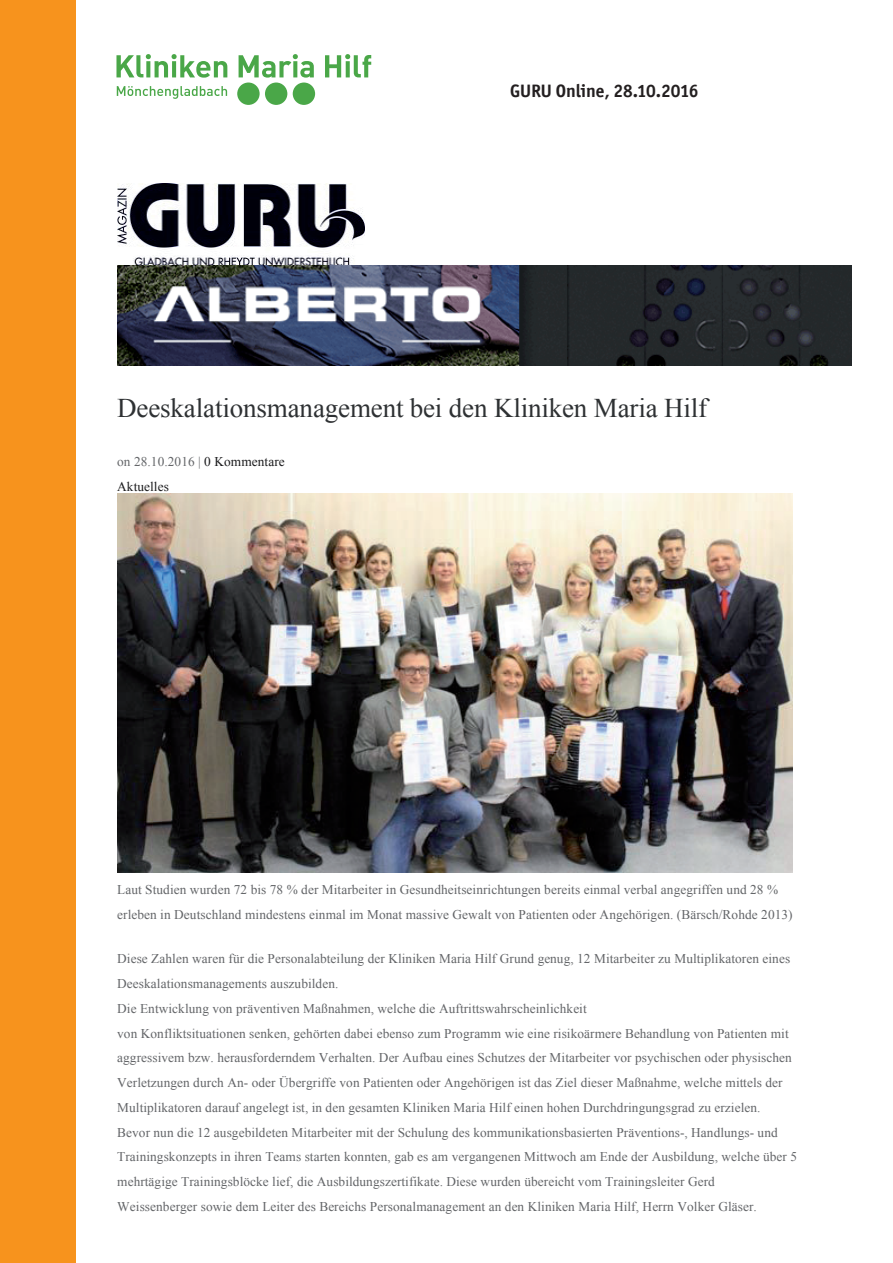
<style>
.page{position:relative;width:893px;height:1263px;background:#fff}
.page>*{position:absolute;margin:0;border:0;box-sizing:border-box;transform-origin:0 0}
.t1{font:27px "Times New Roman";letter-spacing:-.005em;color:#2e3133}
.t2{font:700 18px "Officina San ITC";color:#231f20}
.t3{font:13.35px/24.8px "Times New Roman";letter-spacing:.005em;color:#636568}
.t4{font:13.35px/24.9px "Times New Roman";letter-spacing:.005em;color:#1a1a1c}
.s1{color:#636568}
</style>
<div class="page">
<div style="left:0;top:0;width:75px;height:1263px;background:#f7931d"></div>
<svg style="left:116px;top:54px;width:255px;height:24px"></svg>
<svg style="left:117px;top:86px;width:110px;height:13px"></svg>
<div style="left:265px;top:83px;width:22px;height:22px;background:#4aa748;border-radius:50%"></div>
<div style="left:293px;top:83px;width:22px;height:22px;background:#4aa748;border-radius:50%"></div>
<div style="left:237px;top:83px;width:23px;height:22px;background:#4aa748;border-radius:50%"></div>
<img style="left:117px;top:184px;width:247px;height:82px">
<img style="left:117px;top:266px;width:734px;height:100px">
<img style="left:117px;top:494px;width:675px;height:378px">
<h2 class="t2" style="left:510px;top:79px;width:190px">GURU Online, 28.10.2016</h2>
<h1 class="t1" style="left:117px;top:390px;width:592px">Deeskalationsmanagement bei den Kliniken Maria Hilf</h1>
<p class="t4" style="left:117px;top:449px;width:169px"><span class="s1">on 28.10.2016 |</span> 0 Kommentare<br>Aktuelles</p>
<p class="t3" style="left:117px;top:877px;width:677px">Laut Studien wurden 72 bis 78 % der Mitarbeiter in Gesundheitseinrichtungen bereits einmal verbal angegriffen und 28 % erleben in Deutschland mindestens einmal im Monat massive Gewalt von Patienten oder Angehörigen. (Bärsch/Rohde 2013)</p>
<p class="t3" style="left:117px;top:946px;width:681px">Diese Zahlen waren für die Personalabteilung der Kliniken Maria Hilf Grund genug, 12 Mitarbeiter zu Multiplikatoren eines Deeskalationsmanagements auszubilden.<br>Die Entwicklung von präventiven Maßnahmen, welche die Auftrittswahrscheinlichkeit<br>von Konfliktsituationen senken, gehörten dabei ebenso zum Programm wie eine risikoärmere Behandlung von Patienten mit aggressivem bzw. herausforderndem Verhalten. Der Aufbau eines Schutzes der Mitarbeiter vor psychischen oder physischen Verletzungen durch An- oder Übergriffe von Patienten oder Angehörigen ist das Ziel dieser Maßnahme, welche mittels der Multiplikatoren darauf angelegt ist, in den gesamten Kliniken Maria Hilf einen hohen Durchdringungsgrad zu erzielen.<br>Bevor nun die 12 ausgebildeten Mitarbeiter mit der Schulung des kommunikationsbasierten Präventions-, Handlungs- und Trainingskonzepts in ihren Teams starten konnten, gab es am vergangenen Mittwoch am Ende der Ausbildung, welche über 5 mehrtägige Trainingsblöcke lief, die Ausbildungszertifikate. Diese wurden übereicht vom Trainingsleiter Gerd Weissenberger sowie dem Leiter des Bereichs Personalmanagement an den Kliniken Maria Hilf, Herrn Volker Gläser.</p>
</div>
